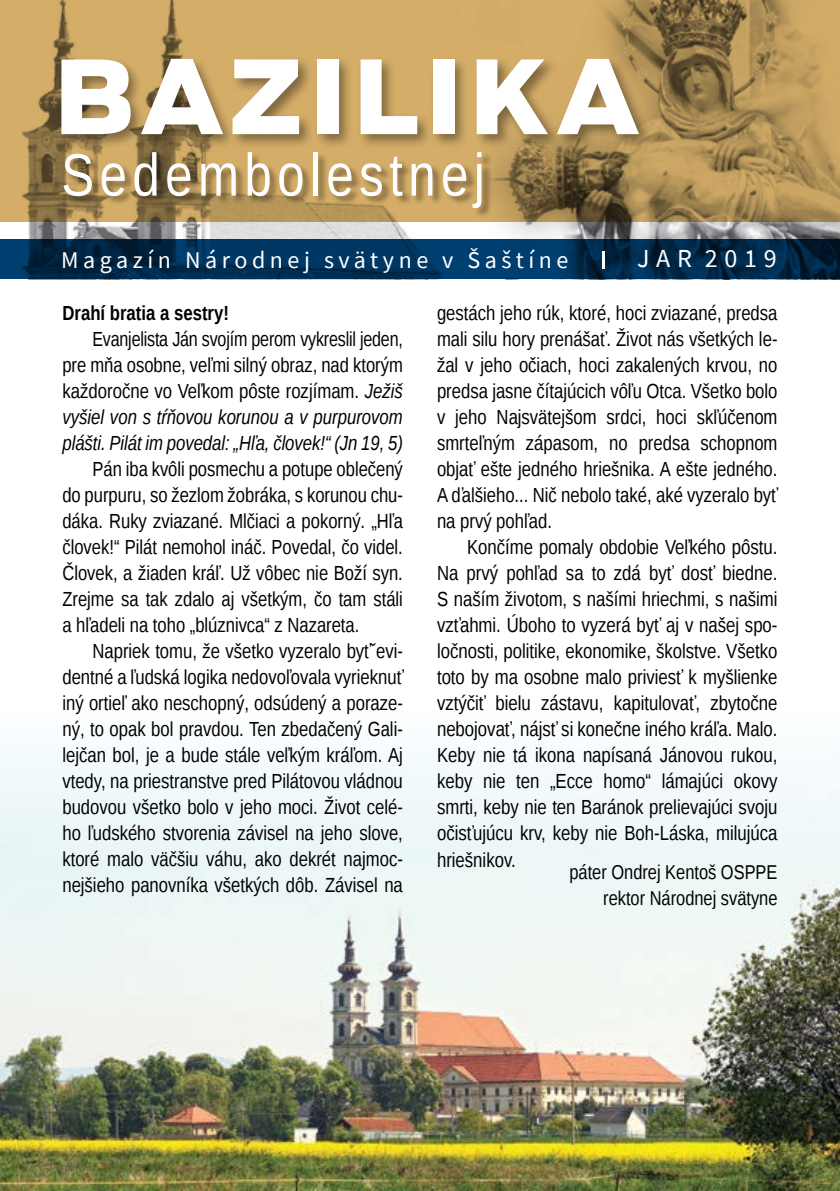
<style>
.page{position:relative;width:840px;height:1191px;background:#fff}
.page>*{position:absolute;margin:0;border:0;box-sizing:border-box;transform-origin:0 0}
.t1{font:900 100.8px "Ford Antenna";letter-spacing:.07em;color:#fff}
.t2{font:60px "Liberation Sans Narrow";letter-spacing:.09em;color:#fff}
.t3{font:26px "Source Sans Pro";color:#fff}
.t4{font:24px "Source Sans Pro";letter-spacing:.19em;color:#fff}
.t5{font:20.4px/26px "Liberation Sans Narrow";color:#000;text-align:justify}
.t6{font:20.4px/26px "Liberation Sans Narrow";color:#000;text-align:justify;scale:.96 1}
.t7{font:700 20.4px "Liberation Sans Narrow";color:#000}
.t8{font:20px/26px "Liberation Sans Narrow";color:#000;text-align:right}
.s1{font-style:italic}
</style>
<div class="page">
<img style="left:0;top:863px;width:839px;height:328px">
<div style="left:0;top:704px;width:839px;height:159px;background:#f2f9fc"></div>
<img style="left:583px;top:0;width:256px;height:279px">
<img style="left:0;top:0;width:583px;height:279px">
<div style="left:63px;top:153px;width:429px;height:65px;background:#000;opacity:.4"></div>
<div style="left:57px;top:57px;width:595px;height:93px;background:#000;opacity:.4"></div>
<svg style="left:602px;top:251px;width:2px;height:17px"></svg>
<h1 class="t1" style="left:54px;top:3px;width:586px">BAZILIKA</h1>
<h2 class="t2" style="left:61px;top:141px;width:425px">Sedembolestnej</h2>
<p class="t4" style="left:61px;top:244px;width:508px">Magazín Národnej svätyne v Šaštíne</p>
<p class="t3" style="left:636px;top:242px;width:141px">J A R 2 0 1 9</p>
<p class="t7" style="left:62px;top:299px;width:168px">Drahí bratia a sestry!</p>
<p class="t6" style="left:62px;top:327px;width:356px;text-indent:30px">Evanjelista Ján svojím perom vykreslil jeden, pre mňa osobne, veľmi silný obraz, nad ktorým každoročne vo Veľkom pôste rozjímam. <span class="s1">Ježiš vyšiel von s tŕňovou korunou a v purpurovom plášti. Pilát im povedal: „Hľa, človek!“ (Jn 19, 5)</span></p>
<p class="t5" style="left:62px;top:457px;width:342px;text-indent:30px">Pán iba kvôli posmechu a potupe oblečený do purpuru, so žezlom žobráka, s korunou chu&shy;dáka. Ruky zviazané. Mlčiaci a pokorný. „Hľa človek!“ Pilát nemohol ináč. Povedal, čo videl.<br>Človek, a žiaden kráľ. Už vôbec nie Boží syn.<br>Zrejme sa tak zdalo aj všetkým, čo tam stáli a hľadeli na toho „blúznivca“ z Nazareta.</p>
<p class="t5" style="left:62px;top:639px;width:342px;text-indent:30px">Napriek tomu, že všetko vyzeralo byťˇevi&shy;dentné a ľudská logika nedovoľovala vyrieknuť iný ortieľ ako neschopný, odsúdený a poraze&shy;ný, to opak bol pravdou. Ten zbedačený Gali&shy;lejčan bol, je a bude stále veľkým kráľom. Aj vtedy, na priestranstve pred Pilátovou vládnou budovou všetko bolo v jeho moci. Život celé&shy;ho ľudského stvorenia závisel na jeho slove, ktoré malo väčšiu váhu, ako dekrét najmoc&shy;nejšieho panovníka všetkých dôb. Závisel na</p>
<p class="t5" style="left:437px;top:301px;width:342px">gestách jeho rúk, ktoré, hoci zviazané, predsa mali silu hory prenášať. Život nás všetkých le&shy;žal v jeho očiach, hoci zakalených krvou, no predsa jasne čítajúcich vôľu Otca. Všetko bolo v jeho Najsvätejšom srdci, hoci skľúčenom smrteľným zápasom, no predsa schopnom objať ešte jedného hriešnika. A ešte jedného.<br>A ďalšieho... Nič nebolo také, aké vyzeralo byť na prvý pohľad.</p>
<p class="t5" style="left:437px;top:535px;width:342px;text-indent:30px">Končíme pomaly obdobie Veľkého pôstu.<br>Na prvý pohľad sa to zdá byť dosť biedne.<br>S naším životom, s našími hriechmi, s našimi vzťahmi. Úboho to vyzerá byť aj v našej spo&shy;ločnosti, politike, ekonomike, školstve. Všetko toto by ma osobne malo priviesť k myšlienke vztýčiť bielu zástavu, kapitulovať, zbytočne nebojovať, nájsť si konečne iného kráľa. Malo.<br>Keby nie tá ikona napísaná Jánovou rukou, keby nie ten „Ecce homo“ lámajúci okovy smrti, keby nie ten Baránok prelievajúci svoju očisťujúcu krv, keby nie Boh-Láska, milujúca hriešnikov.</p>
<p class="t8" style="left:569px;top:860px;width:209px">páter Ondrej Kentoš OSPPE rektor Národnej svätyne</p>
</div>
